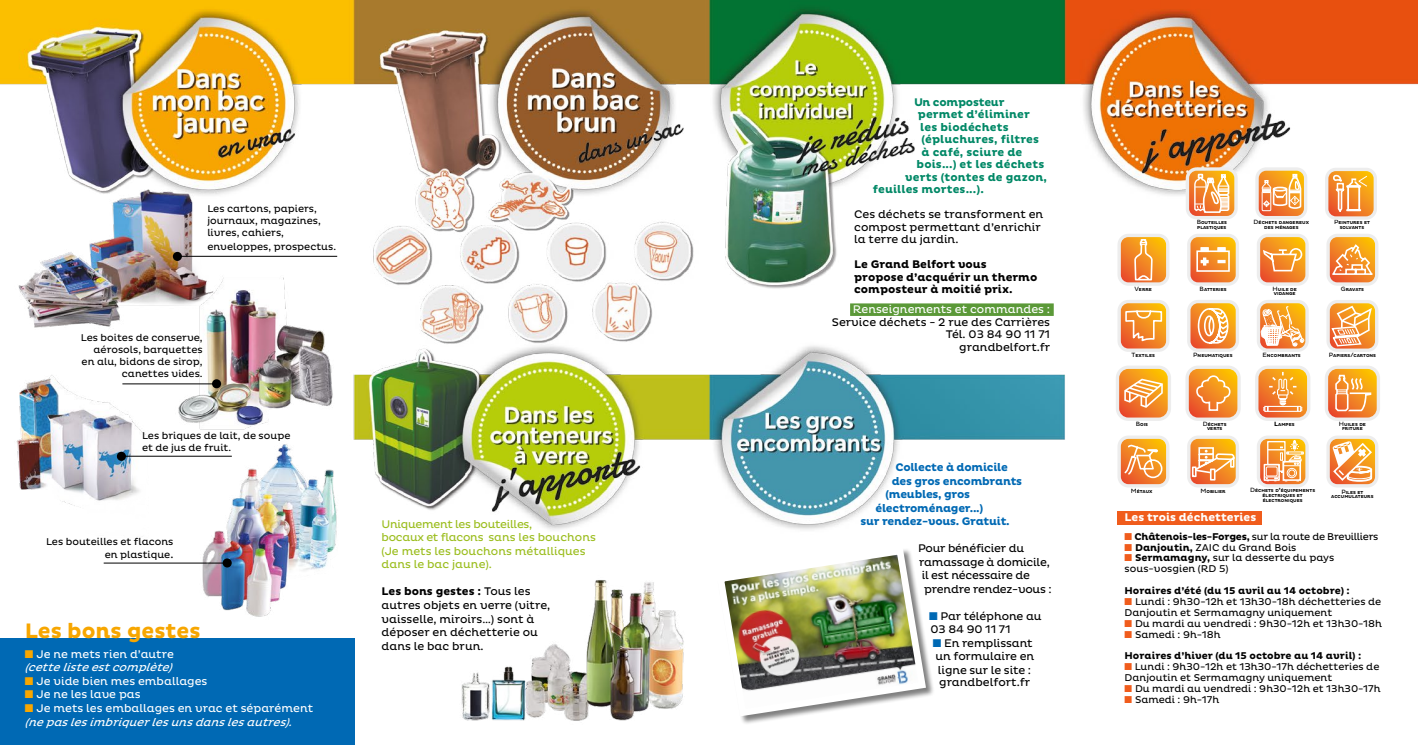
<style>
.page{position:relative;width:1418px;height:745px;background:#fff}
.page>*{position:absolute;margin:0;border:0;box-sizing:border-box;transform-origin:0 0}
.t1{font:700 21.25px "Pluto";color:#f7a600}
.t2{font:11.25px/13.5px "Pluto";color:#000}
.t3{font:700 11.25px "Pluto";letter-spacing:.01em;color:#086}
.t4{font:italic 11.25px/13.5px "Pluto";color:#fff}
.t5{font:11.25px/13.5px "Pluto";color:#9bbd1e}
.t6{font:700 11.25px "Pluto";letter-spacing:-.02em;color:#0069b4}
.t7{font:11.25px "Pluto";letter-spacing:-.02em;color:#000}
.t8{font:700 11.25px/12.5px "Pluto";color:#000}
.t9{font:11.25px "Pluto";color:#fff}
.t10{font:700 11.25px "Pluto";color:#fff}
.t11{font:700 11.25px "Pluto";letter-spacing:-.02em;color:#086}
.t12{font:10px/12px "Pluto";color:#000}
.t13{font:700 10px/21.8px "Pluto";color:#000}
.t14{font:10px "Pluto";letter-spacing:-.025em;color:#000}
.t15{font:700 4.38px/4.6px "Pluto";color:#000;text-align:center}
.s1{font-size:11.25px}
.s2{color:#f7a600}
.s3{font-style:normal}
.s4{font-weight:700}
.s5{color:#0069b4}
.s6{font-weight:400;font-size:6.25px}
.s7{font-size:6.25px}
.s8{color:#f05c1c}
.s9{font-weight:400}
</style>
<div class="page">
<img style="left:0;top:0;width:1417px;height:744px">
<div style="left:1117px;top:511px;width:144px;height:13px;background:#f05c1c"></div>
<hr style="left:179px;top:256px;width:158px;height:1px;background:#000">
<div style="left:173px;top:252px;width:9px;height:9px;background:#000;border-radius:50%"></div>
<hr style="left:123px;top:455px;width:109px;height:1px;background:#000">
<div style="left:117px;top:451px;width:9px;height:9px;background:#000;border-radius:50%"></div>
<hr style="left:104px;top:562px;width:122px;height:1px;background:#000">
<div style="left:223px;top:558px;width:9px;height:9px;background:#000;border-radius:50%"></div>
<hr style="left:122px;top:383px;width:93px;height:1px;background:#000">
<div style="left:212px;top:379px;width:9px;height:9px;background:#000;border-radius:50%"></div>
<div style="left:850px;top:303px;width:203px;height:13px;background:#5b9938"></div>
<svg style="left:1187px;top:233px;width:51px;height:52px;background:#f2ad67"></svg>
<div style="left:1200px;top:247px;width:8px;height:5px;border:2px solid #fff"></div>
<div style="left:1217px;top:247px;width:8px;height:5px;border:2px solid #fff"></div>
<svg style="left:1187px;top:300px;width:51px;height:51px;background:#f3b373"></svg>
<svg style="left:1187px;top:429px;width:51px;height:58px"></svg>
<div style="left:1209px;top:468px;width:6px;height:12px;border:2px solid #fff"></div>
<svg style="left:1255px;top:167px;width:52px;height:52px"></svg>
<svg style="left:1185px;top:362px;width:55px;height:58px;background:#f3ad67"></svg>
<svg style="left:1256px;top:233px;width:52px;height:52px;background:#f2ad67"></svg>
<svg style="left:1256px;top:300px;width:52px;height:51px"></svg>
<svg style="left:1256px;top:435px;width:52px;height:52px;background:#f4be86"></svg>
<svg style="left:1324px;top:168px;width:52px;height:51px;background:#f3b26e"></svg>
<svg style="left:1255px;top:365px;width:55px;height:55px;background:#f2ad65"></svg>
<svg style="left:1117px;top:233px;width:52px;height:52px;background:#f2ad66"></svg>
<svg style="left:1117px;top:435px;width:52px;height:52px;background:#f2b16f"></svg>
<svg style="left:1185px;top:167px;width:52px;height:52px;background:#f3b87e"></svg>
<svg style="left:1115px;top:300px;width:56px;height:120px"></svg>
<svg style="left:1326px;top:233px;width:52px;height:61px"></svg>
<svg style="left:1326px;top:300px;width:52px;height:52px;background:#f3ba7e"></svg>
<svg style="left:1326px;top:435px;width:52px;height:52px"></svg>
<svg style="left:1324px;top:365px;width:55px;height:55px;background:#f3af69"></svg>
<div style="left:0;top:637px;width:354px;height:107px;background:#0069b4"></div>
<div style="left:717px;top:547px;width:218px;height:177px;background:#000;opacity:.5"></div>
<img style="left:713px;top:543px;width:216px;height:176px">
<p class="t12" style="left:207px;top:203px;width:115px">Les cartons, papiers, journaux, magazines, livres, cahiers,</p>
<p class="t12" style="left:207px;top:240px;width:130px">enveloppes, prospectus.</p>
<p class="t12" style="left:81px;top:331px;width:123px;text-align:right">Les boites de conserve, aérosols, barquettes en alu, bidons de sirop, canettes vides.</p>
<p class="t12" style="left:142px;top:429px;width:150px">Les briques de lait, de soupe et de jus de fruit.</p>
<p class="t12" style="left:46px;top:534px;width:129px;line-height:13.5px;text-align:right">Les bouteilles et flacons en plastique<span class="s1">.</span></p>
<h1 class="t1" style="left:25px;top:618px;width:177px">Les bons gestes</h1>
<p class="t4" style="left:25px;top:647px;width:153px"><span class="s2">■</span> <span class="s3">Je ne mets rien d’autre </span>(cettelisteestcomplète)</p>
<p class="t9" style="left:25px;top:674px;width:184px"><span class="s2">■</span> Je vide bien mes emballages</p>
<p class="t9" style="left:25px;top:687px;width:117px"><span class="s2">■</span> Je ne les lave pas</p>
<p class="t4" style="left:25px;top:701px;width:290px"><span class="s2">■</span> <span class="s3">Je mets les emballages en vrac et séparément </span>(nepaslesimbriquerlesunsdanslesautres).</p>
<p class="t5" style="left:381px;top:517px;width:216px">Uniquement les bouteilles,<br>bocaux et flacons sans les bouchons (Je mets les bouchons métalliques dans le bac jaune).</p>
<p class="t2" style="left:381px;top:584px;width:170px"><span class="s4">Les bons gestes :</span> Tous les autres objets en verre (vitre, vaisselle, miroirs…) sont à déposer en déchetterie ou dans le bac brun.</p>
<p class="t11" style="left:914px;top:95px;width:92px">Un composteur</p>
<p class="t3" style="left:917px;top:108px;width:114px">permet d’éliminer</p>
<p class="t3" style="left:920px;top:120px;width:90px">les biodéchets</p>
<p class="t3" style="left:921px;top:133px;width:119px">(épluchures, filtres</p>
<p class="t3" style="left:921px;top:145px;width:102px">à café, sciure de</p>
<p class="t3" style="left:916px;top:158px;width:129px">bois...) et les déchets</p>
<p class="t3" style="left:905px;top:170px;width:143px">verts (tontes de gazon,</p>
<p class="t3" style="left:872px;top:183px;width:113px">feuilles mortes...).</p>
<p class="t2" style="left:854px;top:208px;width:190px;line-height:12.5px">Ces déchets se transforment en compost permettant d’enrichir la terre du jardin.</p>
<p class="t8" style="left:854px;top:258px;width:185px">Le Grand Belfort vous propose d’acquérir un thermo composteur à moitié prix.</p>
<p class="t9" style="left:853px;top:303px;width:199px">Renseignements et commandes :</p>
<p class="t2" style="left:832px;top:316px;width:220px;line-height:12.5px;text-align:right">Service déchets - 2 rue des Carrières<br>Tél. 03 84 90 11 71<br>grandbelfort.fr</p>
<p class="t6" style="left:895px;top:460px;width:114px">Collecte à domicile</p>
<p class="t6" style="left:891px;top:474px;width:132px">des gros encombrants</p>
<p class="t6" style="left:885px;top:487px;width:86px">(meubles, gros</p>
<p class="t6" style="left:875px;top:501px;width:109px">électroménager...)</p>
<p class="t6" style="left:860px;top:514px;width:151px">sur rendez-vous. Gratuit.</p>
<p class="t7" style="left:918px;top:541px;width:108px">Pour bénéficier du</p>
<p class="t7" style="left:919px;top:555px;width:132px">ramassage à domicile,</p>
<p class="t7" style="left:921px;top:568px;width:110px">il est nécessaire de</p>
<p class="t7" style="left:924px;top:582px;width:129px">prendre rendez-vous :</p>
<p class="t2" style="left:929px;top:609px;width:114px"><span class="s5">■</span> Par téléphone au<br>03 84 90 11 71</p>
<p class="t2" style="left:933px;top:636px;width:103px;line-height:13.1px;text-align:center"><span class="s5">■</span> En remplissant un formulaire en ligne sur le site : grandbelfort.fr</p>
<p class="t15" style="left:1196px;top:220px;width:32px;text-align:left"><span class="s6">B</span>OUTEILLES<br>PLASTIQUES</p>
<p class="t15" style="left:1253px;top:220px;width:57px"><span class="s6">D</span>ÉCHETS DANGEREUX<br>DES MÉNAGES</p>
<p class="t15" style="left:1334px;top:220px;width:37px"><span class="s6">P</span>EINTURES ET<br>SOLVANTS</p>
<p class="t15" style="left:1134px;top:287px;width:19px"><span class="s6">V</span>ERRE</p>
<p class="t15" style="left:1199px;top:287px;width:29px"><span class="s6">B</span>ATTERIES</p>
<p class="t15" style="left:1272px;top:287px;width:26px;text-align:left"><span class="s6">H</span>UILE DE<br>VIDANGE</p>
<p class="t15" style="left:1340px;top:287px;width:25px"><span class="s6">G</span>RAVATS</p>
<p class="t15" style="left:1131px;top:353px;width:25px"><span class="s6">T</span>EXTILES</p>
<p class="t15" style="left:1193px;top:353px;width:41px"><span class="s6">P</span>NEUMATIQUES</p>
<p class="t15" style="left:1262px;top:353px;width:40px"><span class="s6">E</span>NCOMBRANTS</p>
<p class="t15" style="left:1328px;top:353px;width:49px"><span class="s6">P</span>APIERS<span class="s7">/</span>CARTONS</p>
<p class="t15" style="left:1135px;top:422px;width:14px"><span class="s6">B</span>OIS</p>
<p class="t15" style="left:1202px;top:422px;width:25px"><span class="s6">D</span>ÉCHETS<br>VERTS</p>
<p class="t15" style="left:1274px;top:422px;width:22px"><span class="s7">L</span>AMPES</p>
<p class="t15" style="left:1338px;top:422px;width:29px"><span class="s6">H</span>UILES DE<br>FRITURE</p>
<p class="t15" style="left:1130px;top:489px;width:23px"><span class="s6">M</span>ÉTAUX</p>
<p class="t15" style="left:1200px;top:489px;width:27px"><span class="s6">M</span>OBILIER</p>
<p class="t15" style="left:1250px;top:488px;width:67px;line-height:5px"><span class="s6">D</span>ÉCHETS D<span class="s7">’</span>ÉQUIPEMENTS<br>ÉLECTRIQUES ET<br>ÉLECTRONIQUES</p>
<p class="t15" style="left:1331px;top:489px;width:44px"><span class="s6">P</span>ILES ET<br>ACCUMULATEURS</p>
<p class="t10" style="left:1124px;top:510px;width:133px">Les trois déchetteries</p>
<p class="t14" style="left:1124px;top:530px;width:255px"><span class="s8">■</span> <span class="s4">Châtenois-les-Forges,</span> sur la route de Brevilliers</p>
<p class="t12" style="left:1124px;top:541px;width:173px"><span class="s8">■</span> <span class="s4">Danjoutin,</span> ZAIC du Grand Bois</p>
<p class="t12" style="left:1124px;top:552px;width:211px;line-height:10.9px"><span class="s8">■</span> <span class="s4">Sermamagny,</span> sur la desserte du pays sous-vosgien (RD 5)</p>
<p class="t13" style="left:1124px;top:579px;width:227px">Horaires d’été (du 15 avril au 14 octobre) :</p>
<p class="t12" style="left:1124px;top:596px;width:258px;line-height:10.9px"><span class="s8">■</span> Lundi : 9h30-12h et 13h30-18h déchetteries de<br>Danjoutin et Sermamagny uniquement</p>
<p class="t12" style="left:1124px;top:617px;width:259px"><span class="s8">■</span> Du mardi au vendredi : 9h30-12h et 13h30-18h</p>
<p class="t13" style="left:1124px;top:623px;width:238px"><span class="s8">■</span> <span class="s9">Samedi : 9h-18h<br></span>Horaires d’hiver (du 15 octobre au 14 avril) :</p>
<p class="t12" style="left:1124px;top:661px;width:256px;line-height:10.9px"><span class="s8">■</span> Lundi : 9h30-12h et 13h30-17h déchetteries de<br>Danjoutin et Sermamagny uniquement</p>
<p class="t12" style="left:1124px;top:682px;width:257px"><span class="s8">■</span> Du mardi au vendredi : 9h30-12h et 13h30-17h</p>
<p class="t12" style="left:1124px;top:693px;width:96px"><span class="s8">■</span> Samedi : 9h-17h</p>
</div>
